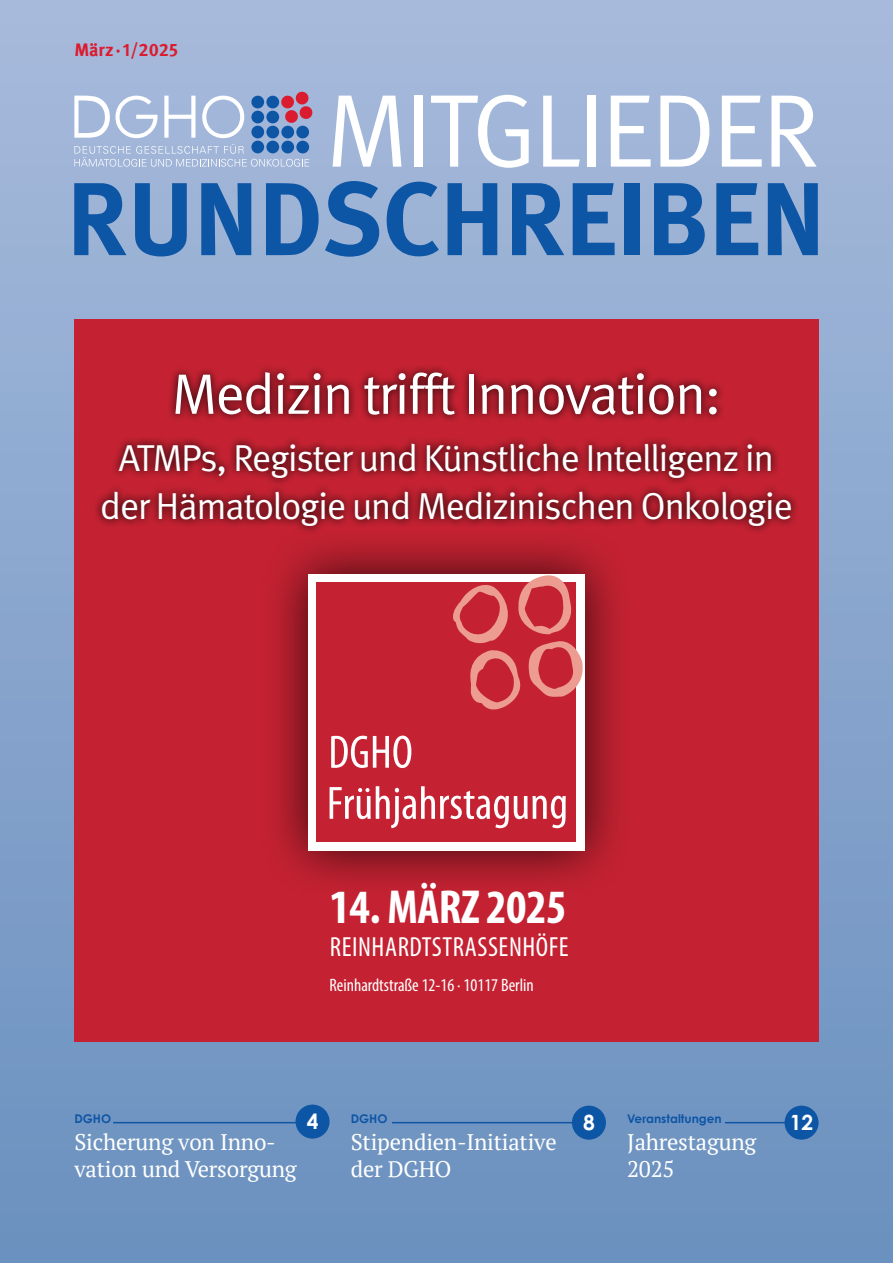
<style>
.page{position:relative;width:893px;height:1263px;background:#fff}
.page>*{position:absolute;margin:0;border:0;box-sizing:border-box;transform-origin:0 0}
.t1{font:700 103.5px "Meta Pro";letter-spacing:-.01em;color:#0d55a5}
.t2{font:103.5px "Meta Pro Norm";letter-spacing:-.04em;color:#fff}
.t3{font:57px "Meta Pro Norm";letter-spacing:-.04em;color:#fff}
.t4{font:700 condensed 48px "Myriad Pro";letter-spacing:-.01em;color:#fff}
.t5{font:37.5px/48px "Meta Pro Norm";letter-spacing:-.04em;color:#fff;text-align:center}
.t6{font:condensed 27.75px "Myriad Pro";letter-spacing:.02em;color:#fff}
.t7{font:22.5px/27px "PT Serif";letter-spacing:-.01em;color:#fff}
.t8{font:700 21px "Century Gothic Pro";color:#fff}
.t9{font:condensed 18px "Myriad Pro";color:#fff}
.t10{font:700 18px "Meta Pro";color:#db1c2e}
.t11{font:700 12px "Century Gothic Pro";color:#0d55a5}
</style>
<div class="page">
<div style="left:0;top:0;width:893px;height:1263px;background:linear-gradient(to bottom,#a7badb,#6a90bf)"></div>
<hr style="left:725px;top:1122px;width:62px;height:1px;background:#0d55a5">
<hr style="left:392px;top:1122px;width:182px;height:1px;background:#0d55a5">
<hr style="left:113px;top:1122px;width:186px;height:1px;background:#0d55a5">
<div style="left:784px;top:1106px;width:35px;height:34px;background:#0d55a5;border-radius:50%"></div>
<div style="left:572px;top:1106px;width:34px;height:34px;background:#0d55a5;border-radius:50%"></div>
<div style="left:296px;top:1104px;width:34px;height:34px;background:#0d55a5;border-radius:50%"></div>
<svg style="left:164px;top:96px;width:31px;height:42px"></svg>
<svg style="left:202px;top:96px;width:42px;height:42px"></svg>
<div style="left:296px;top:141px;width:13px;height:12px;background:#0d55a5;border-radius:50%"></div>
<div style="left:296px;top:126px;width:13px;height:12px;background:#0d55a5;border-radius:50%"></div>
<div style="left:281px;top:141px;width:13px;height:12px;background:#0d55a5;border-radius:50%"></div>
<div style="left:251px;top:141px;width:13px;height:12px;background:#0d55a5;border-radius:50%"></div>
<div style="left:266px;top:141px;width:13px;height:12px;background:#0d55a5;border-radius:50%"></div>
<div style="left:251px;top:96px;width:13px;height:12px;background:#0d55a5;border-radius:50%"></div>
<div style="left:266px;top:96px;width:13px;height:12px;background:#0d55a5;border-radius:50%"></div>
<svg style="left:281px;top:92px;width:31px;height:32px"></svg>
<div style="left:251px;top:111px;width:13px;height:12px;background:#0d55a5;border-radius:50%"></div>
<div style="left:266px;top:111px;width:13px;height:12px;background:#0d55a5;border-radius:50%"></div>
<div style="left:281px;top:126px;width:13px;height:12px;background:#0d55a5;border-radius:50%"></div>
<div style="left:251px;top:126px;width:13px;height:12px;background:#0d55a5;border-radius:50%"></div>
<div style="left:266px;top:126px;width:13px;height:12px;background:#0d55a5;border-radius:50%"></div>
<svg style="left:74px;top:96px;width:84px;height:42px"></svg>
<svg style="left:74px;top:144px;width:235px;height:23px;background:#a1b7d9"></svg>
<div style="left:74px;top:319px;width:745px;height:723px;background:#c42232"></div>
<div style="left:93px;top:364px;width:706px;height:171px;background:#000;opacity:.75"></div>
<div style="left:261px;top:527px;width:371px;height:371px;background:#000;opacity:.75"></div>
<div style="left:308px;top:574px;width:277px;height:276px;background:#fff"></div>
<div style="left:317px;top:583px;width:259px;height:259px;background:#c42232"></div>
<svg style="left:452px;top:575px;width:131px;height:135px"></svg>
<svg style="left:331px;top:735px;width:80px;height:33px"></svg>
<svg style="left:330px;top:786px;width:236px;height:42px"></svg>
<p class="t10" style="left:74px;top:36px;width:105px">März· 1/2025</p>
<h1 class="t2" style="left:325px;top:53px;width:495px">MITGLIEDER</h1>
<h1 class="t1" style="left:67px;top:138px;width:760px">RUNDSCHREIBEN</h1>
<h2 class="t3" style="left:171px;top:351px;width:551px">Medizin trifft Innovation:</h2>
<h3 class="t5" style="left:100px;top:431px;width:695px">ATMPs, Register und Künstliche Intelligenz in der Hämatologie und Medizinischen Onkologie</h3>
<h3 class="t4" style="left:330px;top:877px;width:239px">14. MÄRZ 2025</h3>
<p class="t6" style="left:330px;top:930px;width:240px">REINHARDTSTRASSENHÖFE</p>
<p class="t9" style="left:330px;top:974px;width:206px">Reinhardtstraße 12-16 · 10117 Berlin</p>
<p class="t11" style="left:74px;top:1111px;width:38px">DGHO</p>
<p class="t7" style="left:74px;top:1128px;width:224px">Sicherung von Inno&shy;vation und Versorgung</p>
<p class="t8" style="left:307px;top:1108px;width:13px">4</p>
<p class="t8" style="left:583px;top:1110px;width:13px">8</p>
<p class="t8" style="left:790px;top:1110px;width:25px">12</p>
<p class="t11" style="left:351px;top:1111px;width:38px">DGHO</p>
<p class="t7" style="left:351px;top:1128px;width:207px">Stipendien-Initiative der DGHO</p>
<p class="t11" style="left:627px;top:1111px;width:96px">Veranstaltungen</p>
<p class="t7" style="left:627px;top:1128px;width:131px">Jahrestagung<br>2025</p>
</div>
